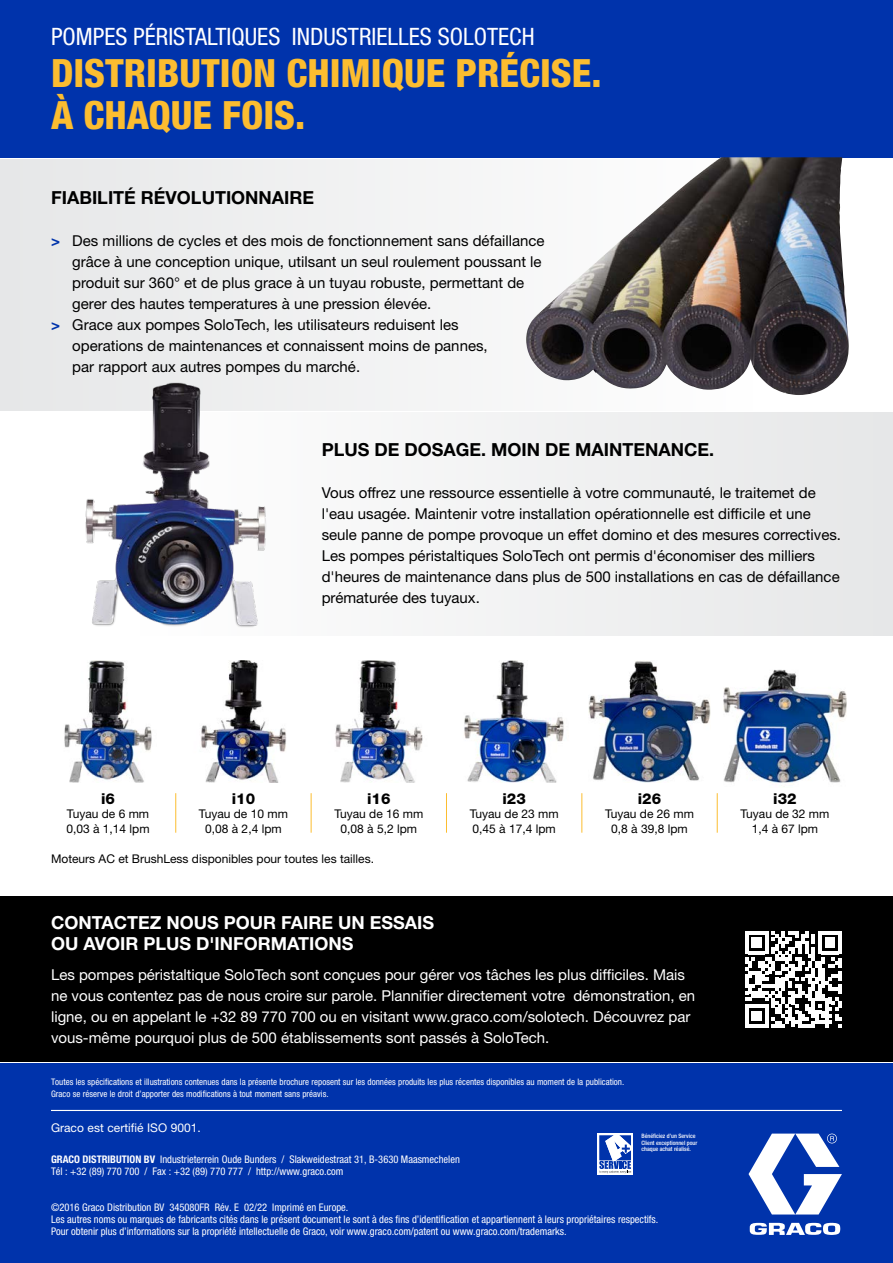
<style>
.page{position:relative;width:893px;height:1263px;background:#fff}
.page>*{position:absolute;margin:0;border:0;box-sizing:border-box;transform-origin:0 0}
.t1{font:800 condensed 39px/42px "Helvetica Neue LT Std";color:#fcbd30}
.t2{font:condensed 24px "Helvetica Neue LT Std";color:#fff}
.t3{font:700 18px "Helvetica Neue LT Std";color:#000}
.t4{font:700 18px/21px "Helvetica Neue LT Std";color:#fff}
.t5{font:15px/21px "Helvetica Neue LT Std";color:#000}
.t6{font:15px/21px "Helvetica Neue LT Std";color:#fff}
.t7{font:800 15px "Helvetica Neue LT Std";color:#000}
.t8{font:12px/14.4px "Helvetica Neue LT Std";color:#000;text-align:center}
.t9{font:12px "Helvetica Neue LT Std";color:#fff}
.t10{font:condensed 10.5px/12px "Helvetica Neue LT Std";color:#fff}
.t11{font:condensed 9px/12px "Helvetica Neue LT Std";color:#fff}
.t12{font:500 condensed 6px/6.8px "Helvetica Neue LT Std";color:#fff}
.s1{font-weight:700;color:#0033ab}
.s2{font-weight:700}
</style>
<div class="page">
<div style="left:0;top:1063px;width:893px;height:200px;background:#0033ab"></div>
<hr style="left:51px;top:1110px;width:791px;height:1px;background:#fff">
<svg style="left:748px;top:1133px;width:94px;height:102px"></svg>
<div style="left:597px;top:1133px;width:36px;height:42px;background:#fff"></div>
<svg style="left:599px;top:1135px;width:32px;height:38px"></svg>
<div style="left:0;top:0;width:893px;height:157px;background:#0033ab"></div>
<div style="left:140px;top:412px;width:753px;height:223px;background:#f0f1f1"></div>
<div style="left:0;top:159px;width:753px;height:252px;background:#eff0f0"></div>
<img style="left:526px;top:157px;width:324px;height:238px">
<img style="left:64px;top:660px;width:88px;height:122px">
<img style="left:201px;top:660px;width:85px;height:122px">
<img style="left:335px;top:660px;width:88px;height:122px">
<img style="left:464px;top:660px;width:100px;height:122px">
<img style="left:588px;top:661px;width:123px;height:121px">
<img style="left:724px;top:669px;width:122px;height:114px">
<hr style="left:175px;top:793px;width:1px;height:40px;background:#fcbd30">
<hr style="left:311px;top:793px;width:1px;height:40px;background:#fcbd30">
<hr style="left:446px;top:793px;width:1px;height:40px;background:#fcbd30">
<hr style="left:581px;top:793px;width:1px;height:40px;background:#fcbd30">
<hr style="left:717px;top:793px;width:1px;height:40px;background:#fcbd30">
<div style="left:0;top:896px;width:893px;height:165px;background:#000"></div>
<svg style="left:745px;top:931px;width:96px;height:96px"></svg>
<img style="left:85px;top:382px;width:181px;height:253px">
<h2 class="t2" style="left:51px;top:23px;width:485px">POMPES PÉRISTALTIQUES INDUSTRIELLES SOLOTECH</h2>
<h1 class="t1" style="left:51px;top:52px;width:552px">DISTRIBUTION CHIMIQUE PRÉCISE.<br>À CHAQUE FOIS.</h1>
<p class="t3" style="left:51px;top:186px;width:265px">FIABILITÉ RÉVOLUTIONNAIRE</p>
<p class="t5" style="left:51px;top:230px;width:495px"><span class="s1">&gt;</span> Des millions de cycles et des mois de fonctionnement sans défaillance</p>
<p class="t5" style="left:72px;top:251px;width:471px">grâce à une conception unique, utilsant un seul roulement poussant le</p>
<p class="t5" style="left:72px;top:272px;width:454px">produit sur 360° et de plus grace à un tuyau robuste, permettant de</p>
<p class="t5" style="left:72px;top:293px;width:360px">gerer des hautes temperatures à une pression élevée.</p>
<p class="t5" style="left:51px;top:314px;width:409px"><span class="s1">&gt;</span> Grace aux pompes SoloTech, les utilisateurs reduisent les</p>
<p class="t5" style="left:72px;top:335px;width:417px">operations de maintenances et connaissent moins de pannes,</p>
<p class="t5" style="left:72px;top:356px;width:289px">par rapport aux autres pompes du marché.</p>
<p class="t3" style="left:322px;top:439px;width:394px">PLUS DE DOSAGE. MOIN DE MAINTENANCE.</p>
<p class="t5" style="left:322px;top:482px;width:521px">Vous offrez une ressource essentielle à votre communauté, le traitemet de l'eau usagée. Maintenir votre installation opérationnelle est difficile et une seule panne de pompe provoque un effet domino et des mesures correctives.<br>Les pompes péristaltiques SoloTech ont permis d'économiser des milliers d'heures de maintenance dans plus de 500 installations en cas de défaillance prématurée des tuyaux.</p>
<p class="t7" style="left:101px;top:790px;width:15px">i6</p>
<p class="t8" style="left:66px;top:807px;width:85px;text-align:left">Tuyau de 6 mm<br>0,03 à 1,14 lpm</p>
<p class="t8" style="left:51px;top:851px;width:324px">Moteurs AC et BrushLess disponibles pour toutes les tailles.</p>
<p class="t7" style="left:232px;top:790px;width:25px">i10</p>
<p class="t8" style="left:199px;top:807px;width:90px">Tuyau de 10 mm<br>0,08 à 2,4 lpm</p>
<p class="t7" style="left:367px;top:790px;width:25px">i16</p>
<p class="t8" style="left:334px;top:807px;width:90px">Tuyau de 16 mm<br>0,08 à 5,2 lpm</p>
<p class="t7" style="left:502px;top:790px;width:25px">i23</p>
<p class="t8" style="left:470px;top:807px;width:90px;text-align:left">Tuyau de 23 mm<br>0,45 à 17,4 lpm</p>
<p class="t7" style="left:638px;top:790px;width:25px">i26</p>
<p class="t8" style="left:605px;top:807px;width:90px">Tuyau de 26 mm<br>0,8 à 39,8 lpm</p>
<p class="t4" style="left:51px;top:911px;width:385px">CONTACTEZ NOUS POUR FAIRE UN ESSAIS<br>OU AVOIR PLUS D'INFORMATIONS</p>
<p class="t6" style="left:51px;top:963px;width:646px">Les pompes péristaltique SoloTech sont conçues pour gérer vos tâches les plus difficiles. Mais ne vous contentez pas de nous croire sur parole. Plannifier directement votre démonstration, en ligne, ou en appelant le +32 89 770 700 ou en visitant www.graco.com/solotech. Découvrez par vous-même pourquoi plus de 500 établissements sont passés à SoloTech.</p>
<p class="t11" style="left:51px;top:1076px;width:575px">Toutes les spécifications et illustrations contenues dans la présente brochure reposent sur les données produits les plus récentes disponibles au moment de la publication.<br>Graco se réserve le droit d’apporter des modifications à tout moment sans préavis.</p>
<p class="t9" style="left:51px;top:1121px;width:151px">Graco est certifié ISO 9001.</p>
<p class="t10" style="left:51px;top:1153px;width:410px"><span class="s2">GRACO DISTRIBUTION BV</span> Industrieterrein Oude Bunders / Slakweidestraat 31, B-3630 Maasmechelen<br>Tél : +32 (89) 770 700 / Fax : +32 (89) 770 777 / http://www.graco.com</p>
<p class="t12" style="left:641px;top:1132px;width:57px">Bénéficiez d’un Service<br>Client exceptionnel pour chaque achat réalisé.</p>
<p class="t10" style="left:51px;top:1201px;width:609px">©2016 Graco Distribution BV 345080FR Rév. E 02/22 Imprimé en Europe.<br>Les autres noms ou marques de fabricants cités dans le présent document le sont à des fins d’identification et appartiennent à leurs propriétaires respectifs.<br>Pour obtenir plus d’informations sur la propriété intellectuelle de Graco, voir www.graco.com/patent ou www.graco.com/trademarks.</p>
<p class="t7" style="left:773px;top:790px;width:25px">i32</p>
<p class="t8" style="left:740px;top:807px;width:90px">Tuyau de 32 mm<br>1,4 à 67 lpm</p>
</div>
